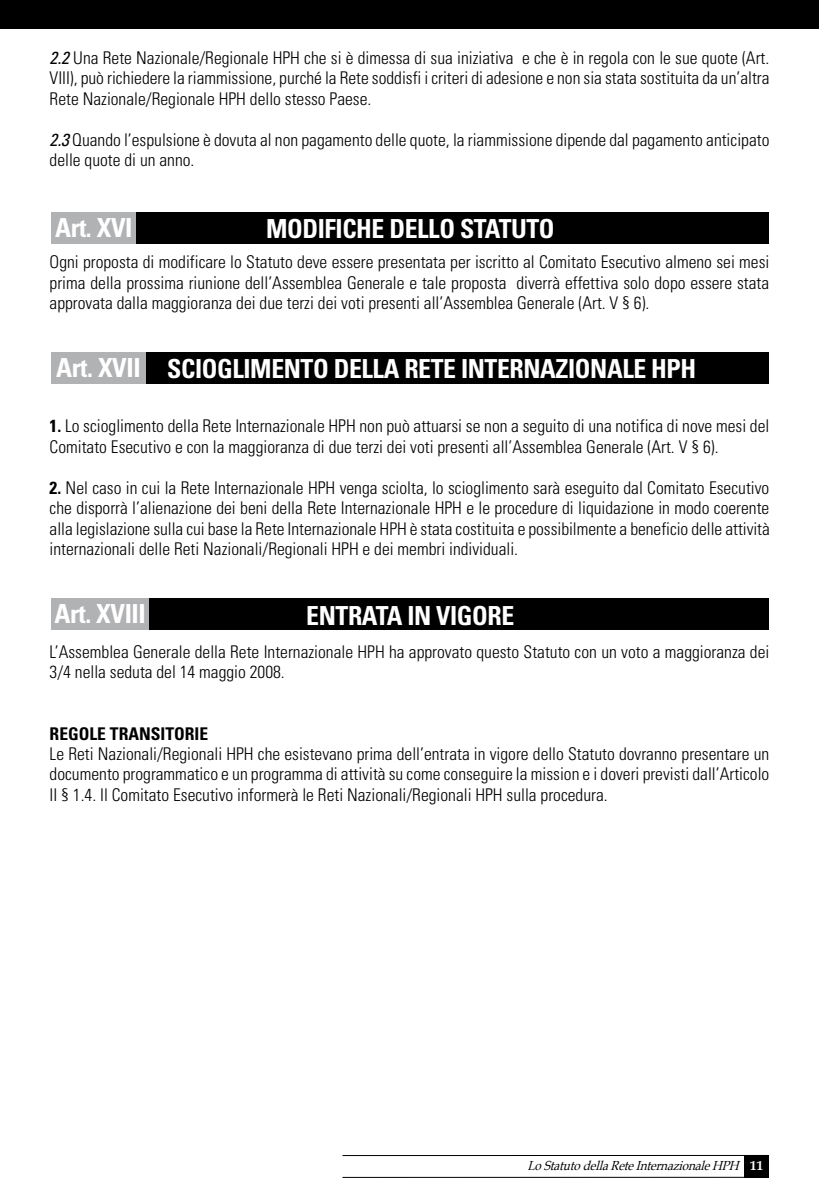
<style>
.page{position:relative;width:819px;height:1191px;background:#fff}
.page>*{position:absolute;margin:0;border:0;box-sizing:border-box;transform-origin:0 0}
.t1{font:700 condensed 26.25px "Univers";letter-spacing:-.015em;color:#fff}
.t2{font:300 condensed 17.5px/20.5px "Univers";color:#000;text-align:justify}
.t3{font:700 condensed 17.5px "Univers";color:#000}
.t4{font:italic 13.12px "Book Antiqua";color:#000;scale:.89 1}
.s1{font-weight:400;font-style:italic}
.s2{font-weight:700}
.s3{font-weight:700;font-style:normal;color:#fff}
</style>
<div class="page">
<div style="left:0;top:0;width:819px;height:29px;background:#000"></div>
<div style="left:744px;top:1155px;width:25px;height:22px;background:#000"></div>
<hr style="left:342px;top:1155px;width:427px;height:1px;background:#000">
<hr style="left:342px;top:1176px;width:427px;height:1px;background:#000">
<div style="left:51px;top:212px;width:718px;height:32px;background:#000"></div>
<div style="left:51px;top:212px;width:85px;height:32px;background:#b1b2b4"></div>
<div style="left:51px;top:352px;width:718px;height:32px;background:#000"></div>
<div style="left:51px;top:352px;width:95px;height:32px;background:#b1b2b4"></div>
<div style="left:51px;top:598px;width:718px;height:32px;background:#000"></div>
<div style="left:51px;top:598px;width:98px;height:32px;background:#b1b2b4"></div>
<p class="t2" style="left:50px;top:47px;width:721px"><span class="s1">2.2</span> Una Rete Nazionale/Regionale HPH che si è dimessa di sua iniziativa e che è in regola con le sue quote (Art.<br>VIII), può richiedere la riammissione, purché la Rete soddisfi i criteri di adesione e non sia stata sostituita da un’altra Rete Nazionale/Regionale HPH dello stesso Paese.</p>
<p class="t2" style="left:50px;top:129px;width:721px"><span class="s1">2.3</span> Quando l’espulsione è dovuta al non pagamento delle quote, la riammissione dipende dal pagamento anticipato delle quote di un anno.</p>
<h1 class="t1" style="left:55px;top:211px;width:67px">ART. XVI</h1>
<h1 class="t1" style="left:266px;top:213px;width:34px">MODIFIC</h1>
<h1 class="t1" style="left:356px;top:213px;width:118px">HE DELLO STATUTO</h1>
<p class="t2" style="left:50px;top:252px;width:721px">Ogni proposta di modificare lo Statuto deve essere presentata per iscritto al Comitato Esecutivo almeno sei mesi prima della prossima riunione dell’Assemblea Generale e tale proposta diverrà effettiva solo dopo essere stata approvata dalla maggioranza dei due terzi dei voti presenti all’Assemblea Generale (Art. V § 6).</p>
<h1 class="t1" style="left:56px;top:351px;width:66px">ART. XVII</h1>
<h1 class="t1" style="left:167px;top:353px;width:14px">SCIOG</h1>
<h1 class="t1" style="left:232px;top:353px;width:54px">LIMENTO</h1>
<h1 class="t1" style="left:334px;top:353px;width:84px">DELLA RETE</h1>
<h1 class="t1" style="left:461px;top:353px;width:15px">INTERNAZIONA</h1>
<h1 class="t1" style="left:622px;top:353px;width:75px">LE HPH</h1>
<p class="t2" style="left:50px;top:416px;width:721px"><span class="s2">1.</span> Lo scioglimento della Rete Internazionale HPH non può attuarsi se non a seguito di una notifica di nove mesi del<br>Comitato Esecutivo e con la maggioranza di due terzi dei voti presenti all’Assemblea Generale (Art. V § 6).</p>
<p class="t2" style="left:50px;top:477px;width:721px"><span class="s2">2.</span> Nel caso in cui la Rete Internazionale HPH venga sciolta, lo scioglimento sarà eseguito dal Comitato Esecutivo che disporrà l’alienazione dei beni della Rete Internazionale HPH e le procedure di liquidazione in modo coerente alla legislazione sulla cui base la Rete Internazionale HPH è stata costituita e possibilmente a beneficio delle attività internazionali delle Reti Nazionali/Regionali HPH e dei membri individuali.</p>
<h1 class="t1" style="left:54px;top:597px;width:66px">ART. XVIII</h1>
<h1 class="t1" style="left:306px;top:599px;width:15px">ENTRATA</h1>
<h1 class="t1" style="left:407px;top:599px;width:43px">IN VIGORE</h1>
<p class="t2" style="left:50px;top:641px;width:721px">L’Assemblea Generale della Rete Internazionale HPH ha approvato questo Statuto con un voto a maggioranza dei<br>3/4 nella seduta del 14 maggio 2008.</p>
<p class="t3" style="left:50px;top:722px;width:160px">REGOLE TRANSITORIE</p>
<p class="t2" style="left:50px;top:743px;width:721px">Le Reti Nazionali/Regionali HPH che esistevano prima dell’entrata in vigore dello Statuto dovranno presentare un documento programmatico e un programma di attività su come conseguire la mission e i doveri previsti dall’Articolo II § 1.4. Il Comitato Esecutivo informerà le Reti Nazionali/Regionali HPH sulla procedura.</p>
<p class="t4" style="left:527px;top:1157px;width:266px">LoStatutodellaReteInternazionalehph <span class="s3">1 1</span></p>
</div>
